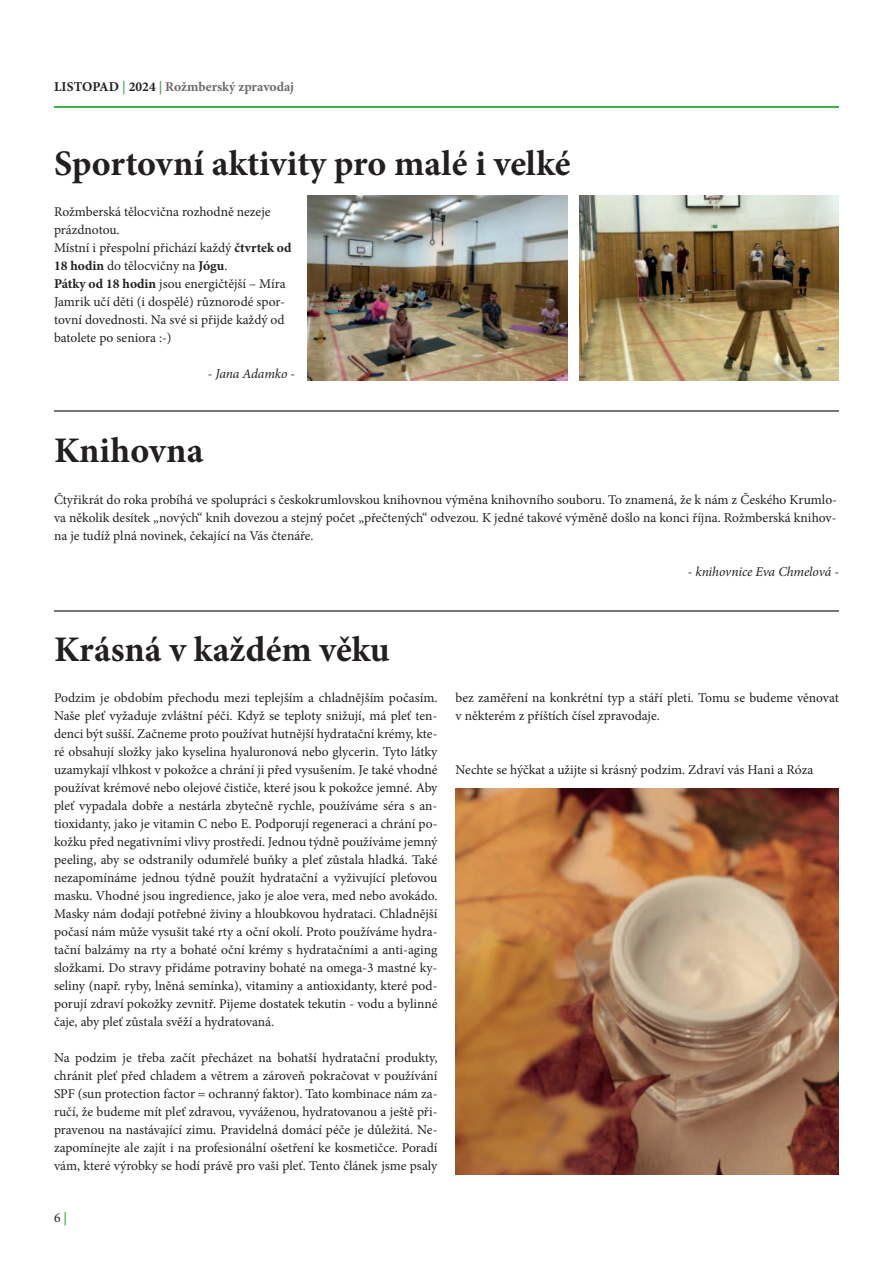
<style>
.page{position:relative;width:893px;height:1263px;background:#fff}
.page>*{position:absolute;margin:0;border:0;box-sizing:border-box;transform-origin:0 0}
.t1{font:700 36px "Minion Pro";color:#231f20}
.t2{font:13.5px/18px "Minion Pro";color:#231f20;text-align:justify}
.t3{font:italic 13.5px "Minion Pro";letter-spacing:-.01em;color:#231f20}
.t4{font:700 13.5px "Minion Pro";color:#6d6a69}
.s1{color:#231f20}
.s2{color:#40ae49}
.s3{font-weight:700}
.s4{font-weight:700;color:#40ae49}
</style>
<div class="page">
<hr style="left:54px;top:107px;width:785px;height:1px;background:#40ae49">
<hr style="left:54px;top:411px;width:785px;height:1px;background:#757679">
<img style="left:308px;top:195px;width:259px;height:185px">
<img style="left:580px;top:195px;width:259px;height:185px">
<hr style="left:54px;top:610px;width:785px;height:2px;background:#757679">
<img style="left:455px;top:789px;width:384px;height:386px">
<p class="t4" style="left:54px;top:79px;width:242px"><span class="s1">LISTOPAD</span> <span class="s2">|</span> <span class="s1">2024</span> <span class="s2">|</span> Rožmberský zpravodaj</p>
<h1 class="t1" style="left:54px;top:145px;width:518px">Sportovní aktivity pro malé i velké</h1>
<p class="t2" style="left:54px;top:203px;width:239px;text-align:left">Rožmberská tělocvična rozhodně nezeje prázdnotou.<br>Místní i přespolní přichází každý <span class="s3">čtvrtek od 18 hodin</span> do tělocvičny na <span class="s3">Jógu</span>.<br><span class="s3">Pátky od 18 hodin</span> jsou energičtější – Míra Jamrik učí děti (i dospělé) různorodé spor&shy;tovní dovednosti. Na své si přijde každý od batolete po seniora :-)</p>
<p class="t3" style="left:208px;top:367px;width:89px">- Jana Adamko -</p>
<h1 class="t1" style="left:54px;top:431px;width:151px">Knihovna</h1>
<p class="t2" style="left:54px;top:491px;width:784px">Čtyřikrát do roka probíhá ve spolupráci s českokrumlovskou knihovnou výměna knihovního souboru. To znamená, že k nám z Českého Krumlo&shy;va několik desítek „nových“ knih dovezou a stejný počet „přečtených“ odvezou. K jedné takové výměně došlo na konci října. Rožmberská knihov&shy;na je tudíž plná novinek, čekající na Vás čtenáře.</p>
<p class="t3" style="left:688px;top:565px;width:153px">- knihovnice Eva Chmelová -</p>
<h1 class="t1" style="left:54px;top:631px;width:337px">Krásná v každém věku</h1>
<p class="t2" style="left:54px;top:689px;width:385px">Podzim je obdobím přechodu mezi teplejším a chladnějším počasím.<br>Naše pleť vyžaduje zvláštní péči. Když se teploty snižují, má pleť ten&shy;denci být sušší. Začneme proto používat hutnější hydratační krémy, kte&shy;ré obsahují složky jako kyselina hyaluronová nebo glycerin. Tyto látky uzamykají vlhkost v pokožce a chrání ji před vysušením. Je také vhodné používat krémové nebo olejové čističe, které jsou k pokožce jemné. Aby pleť vypadala dobře a nestárla zbytečně rychle, používáme séra s an&shy;tioxidanty, jako je vitamin C nebo E. Podporují regeneraci a chrání po&shy;kožku před negativními vlivy prostředí. Jednou týdně používáme jemný peeling, aby se odstranily odumřelé buňky a pleť zůstala hladká. Také nezapomínáme jednou týdně použít hydratační a vyživující pleťovou masku. Vhodné jsou ingredience, jako je aloe vera, med nebo avokádo.<br>Masky nám dodají potřebné živiny a hloubkovou hydrataci. Chladnější počasí nám může vysušit také rty a oční okolí. Proto používáme hydra&shy;tační balzámy na rty a bohaté oční krémy s hydratačními a anti-aging složkami. Do stravy přidáme potraviny bohaté na omega-3 mastné ky&shy;seliny (např. ryby, lněná semínka), vitaminy a antioxidanty, které pod&shy;porují zdraví pokožky zevnitř. Pijeme dostatek tekutin - vodu a bylinné čaje, aby pleť zůstala svěží a hydratovaná.</p>
<p class="t2" style="left:54px;top:1049px;width:385px">Na podzim je třeba začít přecházet na bohatší hydratační produkty, chránit pleť před chladem a větrem a zároveň pokračovat v používání SPF (sun protection factor = ochranný faktor). Tato kombinace nám za&shy;ručí, že budeme mít pleť zdravou, vyváženou, hydratovanou a ještě při&shy;pravenou na nastávající zimu. Pravidelná domácí péče je důležitá. Ne&shy;zapomínejte ale zajít i na profesionální ošetření ke kosmetičce. Poradí vám, které výrobky se hodí právě pro vaši pleť. Tento článek jsme psaly</p>
<p class="t2" style="left:54px;top:1209px;width:15px">6<span class="s4">|</span></p>
<p class="t2" style="left:455px;top:689px;width:385px">bez zaměření na konkrétní typ a stáří pleti. Tomu se budeme věnovat v některém z příštích čísel zpravodaje.</p>
<p class="t2" style="left:455px;top:761px;width:359px">Nechte se hýčkat a užijte si krásný podzim. Zdraví vás Hani a Róza</p>
</div>
